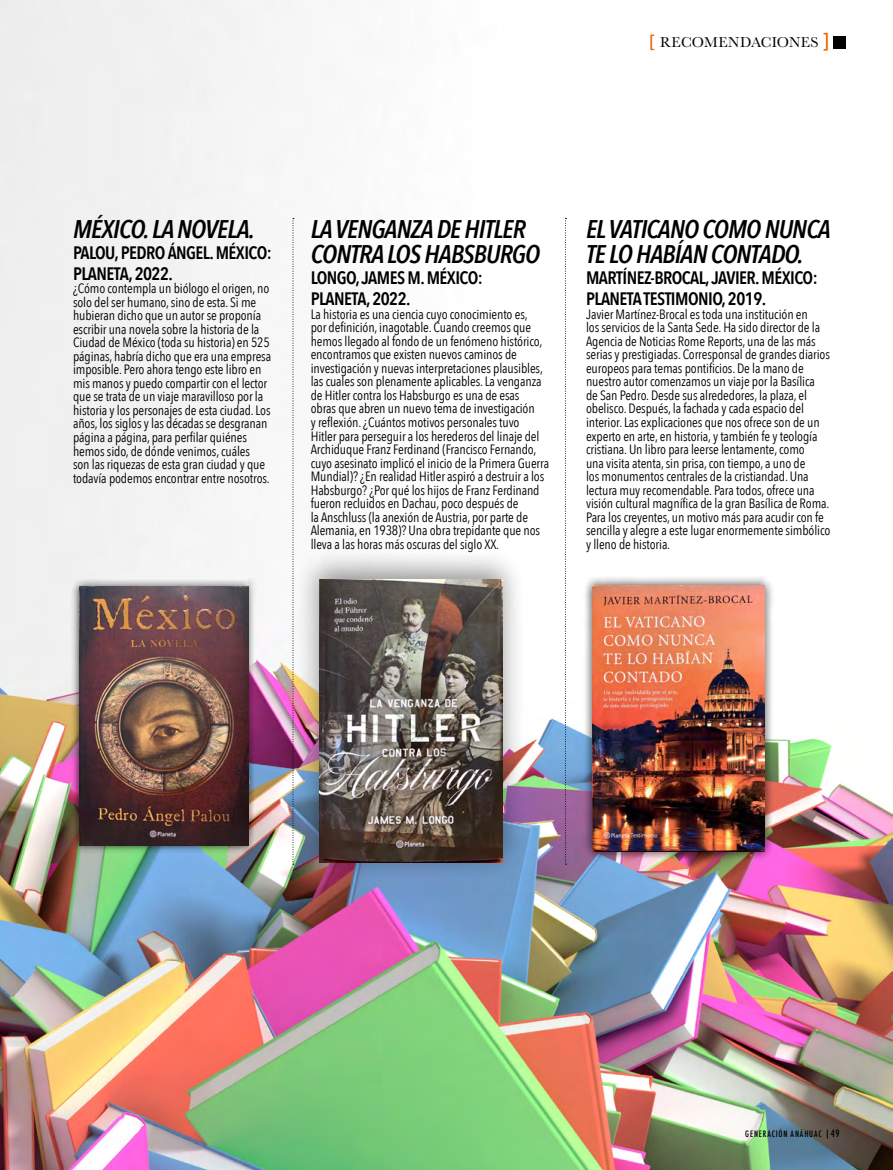
<style>
.page{position:relative;width:893px;height:1170px;background:#fff}
.page>*{position:absolute;margin:0;border:0;box-sizing:border-box;transform-origin:0 0}
.t1{font:italic 600 25.5px/25.5px "Avenir Next Condensed";letter-spacing:-.03em;color:#000}
.t2{font:600 18px/21px "Avenir Next Condensed";letter-spacing:-.03em;color:#000}
.t3{font:14.85px "Baskerville";letter-spacing:.015em;color:#000}
.t4{font:13.5px/13.5px "Avenir Next Condensed";letter-spacing:-.01em;color:#000}
.t5{font:500 condensed 8.55px "Futura";letter-spacing:.095em;color:#000}
.s1{font-family:"Futura";font-weight:500;font-stretch:condensed;color:#e76100}
.s2{font-family:"Futura";font-weight:500;font-stretch:condensed;font-size:17.1px;color:#e76100}
.s3{font-size:9.9px}
.s4{font-family:"Baskerville";font-weight:400;font-stretch:normal;font-size:9.9px}
</style>
<div class="page">
<img style="left:0;top:569px;width:892px;height:600px">
<img style="left:0;top:0;width:846px;height:569px">
<div style="left:833px;top:36px;width:13px;height:12px;background:#000"></div>
<div style="left:294px;top:548px;width:233px;height:332px;background:#000;opacity:.43"></div>
<img style="left:319px;top:579px;width:183px;height:283px">
<div style="left:583px;top:575px;width:192px;height:286px;background:#000;opacity:.75"></div>
<img style="left:592px;top:585px;width:173px;height:266px">
<div style="left:71px;top:578px;width:186px;height:275px;background:#000;opacity:.75"></div>
<img style="left:79px;top:586px;width:169px;height:259px">
<svg style="left:565px;top:218px;width:1px;height:646px"></svg>
<svg style="left:293px;top:218px;width:1px;height:646px"></svg>
<p class="t3" style="left:650px;top:33px;width:181px"><span class="s1">[</span> RECOMENDACIONES <span class="s2">]</span></p>
<h1 class="t1" style="left:73px;top:216px;width:183px">MÉXICO. LA NOVELA.</h1>
<h2 class="t2" style="left:73px;top:241px;width:200px">PALOU, PEDRO ÁNGEL. MÉXICO:<br>PLANETA, 2022.</h2>
<p class="t4" style="left:73px;top:281px;width:200px">¿Cómo contempla un biólogo el origen, no solo del ser humano, sino de esta. Si me hubieran dicho que un autor se proponía escribir una novela sobre la historia de la Ciudad de México (toda su historia) en 525 páginas, habría dicho que era una empresa imposible. Pero ahora tengo este libro en mis manos y puedo compartir con el lector que se trata de un viaje maravilloso por la historia y los personajes de esta ciudad. Los años, los siglos y las décadas se desgranan página a página, para perfilar quiénes hemos sido, de dónde venimos, cuáles<br>son las riquezas de esta gran ciudad y que todavía podemos encontrar entre nosotros.</p>
<h1 class="t1" style="left:311px;top:216px;width:231px">LA VENGANZA DE HITLER<br>CONTRA LOS HABSBURGO</h1>
<h2 class="t2" style="left:311px;top:267px;width:174px">LONGO, JAMES M. MÉXICO:<br>PLANETA, 2022.</h2>
<p class="t4" style="left:311px;top:307px;width:240px">La historia es una ciencia cuyo conocimiento es,<br>por definición, inagotable. Cuando creemos que hemos llegado al fondo de un fenómeno histórico, encontramos que existen nuevos caminos de investigación y nuevas interpretaciones plausibles, las cuales son plenamente aplicables. La venganza de Hitler contra los Habsburgo es una de esas<br>obras que abren un nuevo tema de investigación<br>y reflexión. ¿Cuántos motivos personales tuvo<br>Hitler para perseguir a los herederos del linaje del Archiduque Franz Ferdinand (Francisco Fernando, cuyo asesinato implicó el inicio de la Primera Guerra Mundial)? ¿En realidad Hitler aspiró a destruir a los Habsburgo? ¿Por qué los hijos de Franz Ferdinand fueron recluidos en Dachau, poco después de<br>la Anschluss (la anexión de Austria, por parte de Alemania, en 1938)? Una obra trepidante que nos lleva a las horas más oscuras del siglo XX.</p>
<h1 class="t1" style="left:586px;top:216px;width:246px">EL VATICANO COMO NUNCA<br>TE LO HABÍAN CONTADO.</h1>
<h2 class="t2" style="left:586px;top:267px;width:233px">MARTÍNEZ-BROCAL, JAVIER. MÉXICO:<br>PLANETA TESTIMONIO, 2019.</h2>
<p class="t4" style="left:586px;top:307px;width:246px">Javier Martínez-Brocal es toda una institución en<br>los servicios de la Santa Sede. Ha sido director de la Agencia de Noticias Rome Reports, una de las más serias y prestigiadas. Corresponsal de grandes diarios europeos para temas pontificios. De la mano de nuestro autor comenzamos un viaje por la Basílica<br>de San Pedro. Desde sus alrededores, la plaza, el obelisco. Después, la fachada y cada espacio del interior. Las explicaciones que nos ofrece son de un experto en arte, en historia, y también fe y teología cristiana. Un libro para leerse lentamente, como<br>una visita atenta, sin prisa, con tiempo, a uno de<br>los monumentos centrales de la cristiandad. Una lectura muy recomendable. Para todos, ofrece una visión cultural magnífica de la gran Basílica de Roma.<br>Para los creyentes, un motivo más para acudir con fe sencilla y alegre a este lugar enormemente simbólico y lleno de historia.</p>
<p class="t5" style="left:745px;top:1128px;width:96px">GENERACIÓN ANÁHUAC <span class="s3">|49</span></p>
<p class="t5" style="left:763px;top:1128px;width:100px">GENERACIÓN ANÁHUAC <span class="s3">|</span> <span class="s4">47</span></p>
</div>
